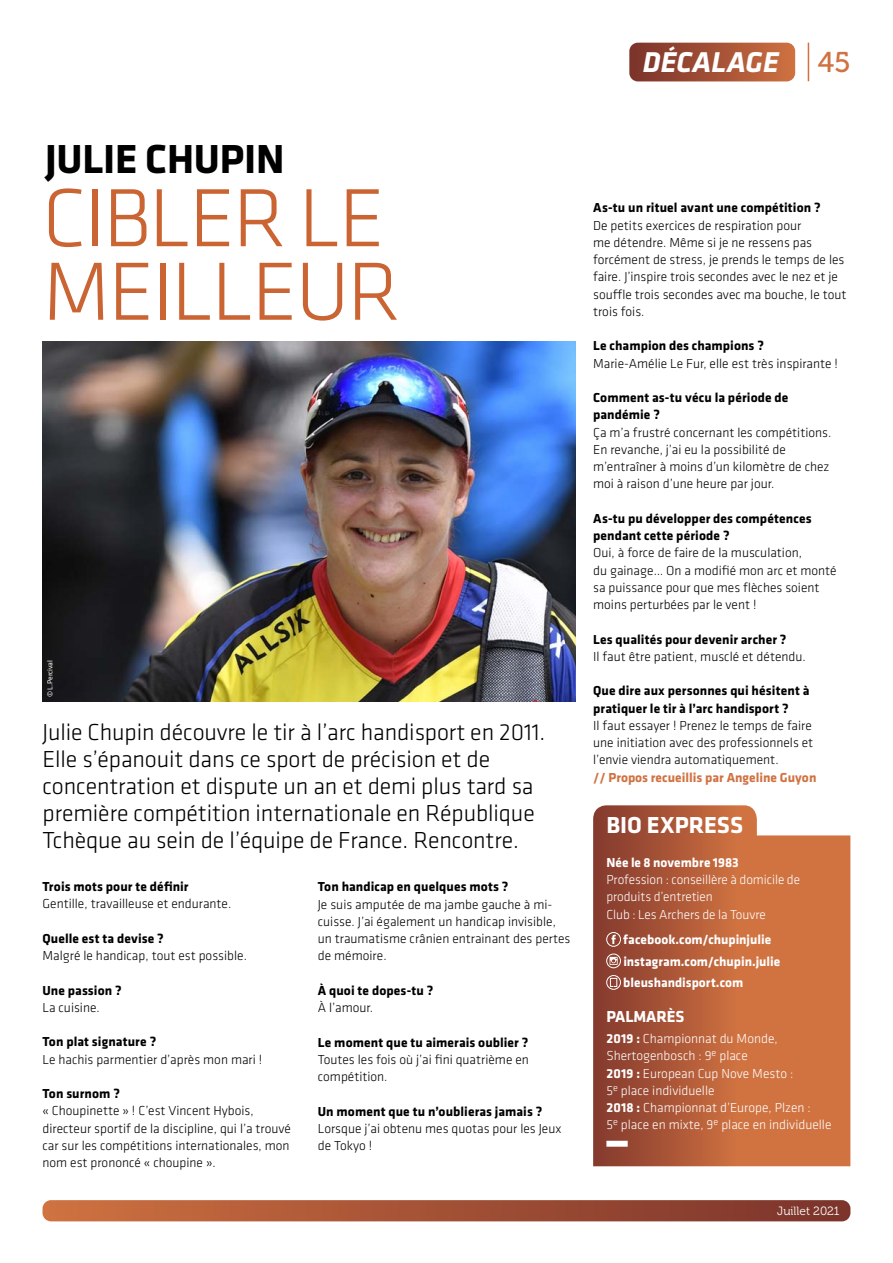
<style>
.page{position:relative;width:893px;height:1263px;background:#fff}
.page>*{position:absolute;margin:0;border:0;box-sizing:border-box;transform-origin:0 0}
.t1{font:300 85.5px/73.5px "Klavika Basic";letter-spacing:-.025em;color:#cb6433}
.t2{font:700 42px "Klavika Basic";letter-spacing:-.005em;color:#000}
.t3{font:italic 700 29.7px "Klavika Basic";color:#fff}
.t4{font:28.5px "Museo 500";color:#d07241}
.t5{font:300 24px/27px "Klavika Basic";letter-spacing:-.005em;color:#000}
.t6{font:700 24px "Klavika Basic";color:#fff}
.t7{font:700 16.5px "Klavika Basic";letter-spacing:-.005em;color:#fff}
.t8{font:300 13.5px/17.2px "Klavika Basic";color:#000}
.t9{font:700 13.5px/17.2px "Klavika Basic";letter-spacing:.005em;color:#000}
.t10{font:300 13.5px/17.2px "Klavika Basic";color:#fff}
.t11{font:700 13.5px/21.5px "Klavika Basic";color:#fff}
.t12{font:700 13.5px "Klavika Basic";color:#d07241}
.t13{font:12px "Museo 300";color:#fff}
.t14{font:7.5px "Klavika Basic";color:#fff}
.s1{font-weight:700}
</style>
<div class="page">
<img style="left:43px;top:341px;width:532px;height:361px">
<div style="left:629px;top:43px;width:166px;height:38px;background:linear-gradient(to right,#79322b,#cd7040);border-radius:9px"></div>
<svg style="left:593px;top:805px;width:257px;height:361px;background:#bb6641"></svg>
<svg style="left:611px;top:935px;width:5px;height:9px"></svg>
<div style="left:606px;top:932px;width:15px;height:15px;border:1px solid #fff;border-radius:50%"></div>
<svg style="left:609px;top:957px;width:9px;height:8px"></svg>
<div style="left:606px;top:954px;width:15px;height:14px;border:1px solid #fff;border-radius:50%"></div>
<svg style="left:610px;top:978px;width:7px;height:9px"></svg>
<div style="left:606px;top:975px;width:15px;height:15px;border:1px solid #fff;border-radius:50%"></div>
<div style="left:606px;top:1141px;width:22px;height:6px;background:#fff"></div>
<hr style="left:808px;top:43px;width:1px;height:38px;background:#d07241">
<div style="left:43px;top:1200px;width:807px;height:21px;background:linear-gradient(to right,#ce7141,#7a322b);border-radius:9px"></div>
<h3 class="t3" style="left:643px;top:51px;width:138px">DÉCALAGE</h3>
<h3 class="t4" style="left:818px;top:46px;width:34px">45</h3>
<h2 class="t2" style="left:45px;top:143px;width:241px">JULIE CHUPIN</h2>
<h1 class="t1" style="left:43px;top:187px;width:359px">CIBLER LE<br>MEILLEUR</h1>
<p class="t14" style="left:47px;top:697px;width:39px;rotate:-90deg">© L.Percival</p>
<p class="t5" style="left:43px;top:721px;width:504px">Julie Chupin découvre le tir à l’arc handisport en 2011.<br>Elle s’épanouit dans ce sport de précision et de concentration et dispute un an et demi plus tard sa première compétition internationale en République Tchèque au sein de l’équipe de France. Rencontre.</p>
<p class="t9" style="left:43px;top:879px;width:148px">Trois mots pour te définir</p>
<p class="t8" style="left:43px;top:896px;width:190px">Gentille, travailleuse et endurante.</p>
<p class="t9" style="left:43px;top:931px;width:123px">Quelle est ta devise ?</p>
<p class="t8" style="left:43px;top:948px;width:206px">Malgré le handicap, tout est possible.</p>
<p class="t9" style="left:43px;top:982px;width:81px">Une passion ?</p>
<p class="t8" style="left:43px;top:1000px;width:59px">La cuisine.</p>
<p class="t9" style="left:43px;top:1034px;width:115px">Ton plat signature ?</p>
<p class="t8" style="left:43px;top:1052px;width:221px">Le hachis parmentier d’après mon mari !</p>
<p class="t9" style="left:43px;top:1086px;width:79px">Ton surnom ?</p>
<p class="t8" style="left:43px;top:1103px;width:250px">« Choupinette » ! C’est Vincent Hybois, directeur sportif de la discipline, qui l’a trouvé car sur les compétitions internationales, mon nom est prononcé « choupine ».</p>
<p class="t9" style="left:318px;top:879px;width:192px">Ton handicap en quelques mots ?</p>
<p class="t8" style="left:318px;top:896px;width:254px">Je suis amputée de ma jambe gauche à mi&shy;cuisse. J’ai également un handicap invisible, un traumatisme crânien entrainant des pertes de mémoire.</p>
<p class="t9" style="left:318px;top:982px;width:117px">À quoi te dopes-tu ?</p>
<p class="t8" style="left:318px;top:1000px;width:57px">À l’amour.</p>
<p class="t9" style="left:318px;top:1034px;width:212px">Le moment que tu aimerais oublier ?</p>
<p class="t8" style="left:318px;top:1052px;width:213px">Toutes les fois où j’ai fini quatrième en compétition.</p>
<p class="t9" style="left:318px;top:1103px;width:226px">Un moment que tu n’oublieras jamais ?</p>
<p class="t8" style="left:318px;top:1121px;width:245px">Lorsque j’ai obtenu mes quotas pour les Jeux de Tokyo !</p>
<p class="t9" style="left:593px;top:200px;width:229px">As-tu un rituel avant une compétition ?</p>
<p class="t8" style="left:593px;top:217px;width:255px">De petits exercices de respiration pour<br>me détendre. Même si je ne ressens pas forcément de stress, je prends le temps de les faire. J’inspire trois secondes avec le nez et je souffle trois secondes avec ma bouche, le tout trois fois.</p>
<p class="t9" style="left:593px;top:338px;width:172px">Le champion des champions ?</p>
<p class="t8" style="left:593px;top:355px;width:246px">Marie-Amélie Le Fur, elle est très inspirante !</p>
<p class="t9" style="left:593px;top:390px;width:197px">Comment as-tu vécu la période de pandémie ?</p>
<p class="t8" style="left:593px;top:424px;width:240px">Ça m’a frustré concernant les compétitions.<br>En revanche, j’ai eu la possibilité de m’entraîner à moins d’un kilomètre de chez moi à raison d’une heure par jour.</p>
<p class="t9" style="left:593px;top:511px;width:220px">As-tu pu développer des compétences pendant cette période ?</p>
<p class="t8" style="left:593px;top:545px;width:245px">Oui, à force de faire de la musculation,<br>du gainage… On a modifié mon arc et monté sa puissance pour que mes flèches soient moins perturbées par le vent !</p>
<p class="t9" style="left:593px;top:631px;width:195px">Les qualités pour devenir archer ?</p>
<p class="t8" style="left:593px;top:649px;width:214px">Il faut être patient, musclé et détendu.</p>
<p class="t9" style="left:593px;top:683px;width:218px">Que dire aux personnes qui hésitent à pratiquer le tir à l’arc handisport ?</p>
<p class="t8" style="left:593px;top:718px;width:222px;text-align:justify">Il faut essayer ! Prenez le temps de faire une initiation avec des professionnels et l’envie viendra automatiquement.</p>
<p class="t12" style="left:593px;top:772px;width:225px">// Propos recueillis par Angeline Guyon</p>
<h3 class="t6" style="left:606px;top:816px;width:138px">BIO EXPRESS</h3>
<p class="t11" style="left:606px;top:853px;width:134px">Née le 8 novembre 1983</p>
<p class="t10" style="left:606px;top:872px;width:195px">Profession : conseillère à domicile de produits d’entretien<br>Club : Les Archers de la Touvre</p>
<p class="t11" style="left:623px;top:930px;width:159px">facebook.com/chupinjulie instagram.com/chupin.julie bleushandisport.com</p>
<p class="t7" style="left:606px;top:1010px;width:79px">PALMARÈS</p>
<p class="t10" style="left:606px;top:1031px;width:226px"><span class="s1">2019 :</span> Championnat du Monde,<br>Shertogenbosch : 9<sup>e</sup> place<br><span class="s1">2019 :</span> European Cup Nove Mesto :<br>5<sup>e</sup> place individuelle<br><span class="s1">2018 :</span> Championnat d’Europe, Plzen :<br>5<sup>e</sup> place en mixte, 9<sup>e</sup> place en individuelle</p>
<p class="t13" style="left:777px;top:1206px;width:64px">Juillet 2021</p>
</div>
